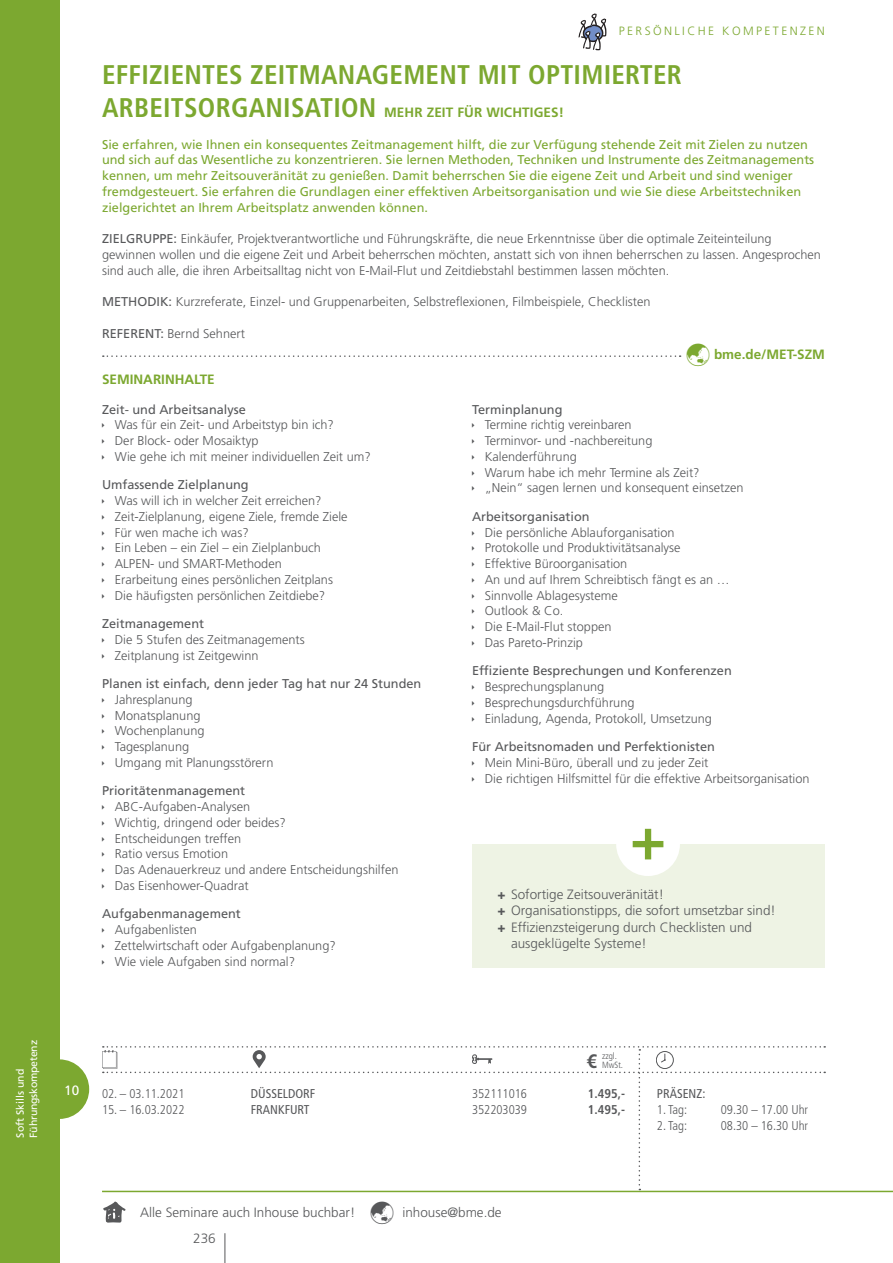
<style>
.page{position:relative;width:893px;height:1263px;background:#fff}
.page>*{position:absolute;margin:0;border:0;box-sizing:border-box;transform-origin:0 0}
.t1{font:700 condensed 27px "Frutiger LT Std";letter-spacing:.01em;color:#7ca830}
.t2{font:700 condensed 19.5px "Frutiger LT Std";color:#57585a}
.t3{font:300 13.5px "Frutiger LT Std";color:#57585a}
.t4{font:700 13.5px "Frutiger LT Std";color:#7ca830}
.t5{font:13.5px "Frutiger LT Std";color:#fff}
.t6{font:300 12.75px/15.8px "Frutiger LT Std";color:#57585a}
.t7{font:12.75px/15.8px "Frutiger LT Std";color:#7ca830}
.t8{font:12.75px "Frutiger LT Std";color:#57585a}
.t9{font:300 condensed 12.75px "Frutiger LT Std";color:#57585a}
.t10{font:condensed 12.75px "Frutiger LT Std";color:#57585a}
.t11{font:700 condensed 12.75px "Frutiger LT Std";color:#57585a}
.t12{font:300 12px "Frutiger LT Std";letter-spacing:.2em;color:#7ca830}
.t13{font:10.5px/13.5px "Frutiger LT Std";letter-spacing:-.02em;color:#fff}
.t14{font:300 condensed 9px/9px "Frutiger LT Std";color:#57585a}
.s1{font-stretch:condensed;font-size:27px}
.s2{font-weight:400}
.s3{font-weight:900}
</style>
<div class="page">
<hr style="left:224px;top:1233px;width:1px;height:30px;background:#57585a">
<div style="left:30px;top:1059px;width:59px;height:60px;background:#7ca830;border-radius:50%"></div>
<div style="left:0;top:0;width:60px;height:1263px;background:#7ca830"></div>
<hr style="left:102px;top:1191px;width:791px;height:1px;background:#7ca830">
<svg style="left:103px;top:1201px;width:22px;height:21px"></svg>
<svg style="left:102px;top:1046px;width:723px;height:144px"></svg>
<svg style="left:578px;top:13px;width:28px;height:37px"></svg>
<svg style="left:103px;top:355px;width:578px;height:2px"></svg>
<div style="left:472px;top:844px;width:353px;height:123px;background:#eef3e4"></div>
<div style="left:616px;top:812px;width:64px;height:64px;background:#fff;border-radius:50%"></div>
<svg style="left:633px;top:829px;width:30px;height:30px"></svg>
<p class="t12" style="left:619px;top:24px;width:208px">PERSÖNLICHE KOMPETENZEN</p>
<h1 class="t1" style="left:102px;top:59px;width:581px">EFFIZIENTES ZEITMANAGEMENT MIT OPTIMIERTER</h1>
<p class="t4" style="left:102px;top:104px;width:464px"><span class="s1">ARBEITSORGANISATION</span> MEHR ZEIT FÜR WICHTIGES!</p>
<p class="t7" style="left:102px;top:136px;width:714px">Sie erfahren, wie Ihnen ein konsequentes Zeitmanagement hilft, die zur Verfügung stehende Zeit mit Zielen zu nutzen und sich auf das Wesentliche zu konzentrieren. Sie lernen Methoden, Techniken und Instrumente des Zeitmanagements kennen, um mehr Zeitsouveränität zu genießen. Damit beherrschen Sie die eigene Zeit und Arbeit und sind weniger fremdgesteuert. Sie erfahren die Grundlagen einer effektiven Arbeitsorganisation und wie Sie diese Arbeitstechniken zielgerichtet an Ihrem Arbeitsplatz anwenden können.</p>
<p class="t6" style="left:102px;top:231px;width:720px"><span class="s2">ZIELGRUPPE:</span> Einkäufer, Projektverantwortliche und Führungskräfte, die neue Erkenntnisse über die optimale Zeiteinteilung gewinnen wollen und die eigene Zeit und Arbeit beherrschen möchten, anstatt sich von ihnen beherrschen zu lassen. Angesprochen sind auch alle, die ihren Arbeitsalltag nicht von E-Mail-Flut und Zeitdiebstahl bestimmen lassen möchten.</p>
<p class="t6" style="left:102px;top:294px;width:550px"><span class="s2">METHODIK:</span> Kurzreferate, Einzel- und Gruppenarbeiten, Selbstreflexionen, Filmbeispiele, Checklisten</p>
<p class="t6" style="left:102px;top:325px;width:144px"><span class="s2">REFERENT:</span> Bernd Sehnert</p>
<p class="t4" style="left:714px;top:347px;width:112px">bme.de/MET-SZM</p>
<p class="t4" style="left:102px;top:372px;width:114px">SEMINARINHALTE</p>
<p class="t8" style="left:102px;top:402px;width:145px">Zeit- und Arbeitsanalyse</p>
<p class="t6" style="left:115px;top:417px;width:258px">Was für ein Zeit- und Arbeitstyp bin ich?<br>Der Block- oder Mosaiktyp<br>Wie gehe ich mit meiner individuellen Zeit um?</p>
<p class="t8" style="left:102px;top:477px;width:148px">Umfassende Zielplanung</p>
<p class="t6" style="left:115px;top:493px;width:234px">Was will ich in welcher Zeit erreichen?<br>Zeit-Zielplanung, eigene Ziele, fremde Ziele Für wen mache ich was?<br>Ein Leben – ein Ziel – ein Zielplanbuch ALPEN- und SMART-Methoden Erarbeitung eines persönlichen Zeitplans Die häufigsten persönlichen Zeitdiebe?</p>
<p class="t8" style="left:102px;top:616px;width:104px">Zeitmanagement</p>
<p class="t6" style="left:115px;top:632px;width:191px">Die 5 Stufen des Zeitmanagements<br>Zeitplanung ist Zeitgewinn</p>
<p class="t8" style="left:102px;top:676px;width:321px">Planen ist einfach, denn jeder Tag hat nur 24 Stunden</p>
<p class="t6" style="left:115px;top:692px;width:160px">Jahresplanung<br>Monatsplanung<br>Wochenplanung<br>Tagesplanung<br>Umgang mit Planungsstörern</p>
<p class="t8" style="left:102px;top:783px;width:145px">Prioritätenmanagement</p>
<p class="t6" style="left:115px;top:799px;width:285px">ABC-Aufgaben-Analysen<br>Wichtig, dringend oder beides?<br>Entscheidungen treffen<br>Ratio versus Emotion<br>Das Adenauerkreuz und andere Entscheidungshilfen<br>Das Eisenhower-Quadrat</p>
<p class="t8" style="left:102px;top:906px;width:140px">Aufgabenmanagement</p>
<p class="t6" style="left:115px;top:922px;width:223px">Aufgabenlisten<br>Zettelwirtschaft oder Aufgabenplanung?<br>Wie viele Aufgaben sind normal?</p>
<p class="t8" style="left:472px;top:402px;width:92px">Terminplanung</p>
<p class="t6" style="left:485px;top:417px;width:260px">Termine richtig vereinbaren<br>Terminvor- und -nachbereitung<br>Kalenderführung<br>Warum habe ich mehr Termine als Zeit?<br>„Nein“ sagen lernen und konsequent einsetzen</p>
<p class="t8" style="left:472px;top:509px;width:119px">Arbeitsorganisation</p>
<p class="t6" style="left:485px;top:524px;width:246px">Die persönliche Ablauforganisation<br>Protokolle und Produktivitätsanalyse<br>Effektive Büroorganisation<br>An und auf Ihrem Schreibtisch fängt es an …<br>Sinnvolle Ablagesysteme<br>Outlook &amp; Co.<br>Die E-Mail-Flut stoppen<br>Das Pareto-Prinzip</p>
<p class="t8" style="left:472px;top:663px;width:261px">Effiziente Besprechungen und Konferenzen</p>
<p class="t6" style="left:485px;top:679px;width:229px">Besprechungsplanung<br>Besprechungsdurchführung<br>Einladung, Agenda, Protokoll, Umsetzung</p>
<p class="t8" style="left:472px;top:739px;width:245px">Für Arbeitsnomaden und Perfektionisten</p>
<p class="t6" style="left:485px;top:755px;width:326px">Mein Mini-Büro, überall und zu jeder Zeit<br>Die richtigen Hilfsmittel für die effektive Arbeitsorganisation</p>
<p class="t3" style="left:497px;top:886px;width:168px"><span class="s3">+</span> Sofortige Zeitsouveränität!</p>
<p class="t3" style="left:497px;top:903px;width:280px"><span class="s3">+</span> Organisationstipps, die sofort umsetzbar sind!</p>
<p class="t3" style="left:497px;top:919px;width:256px"><span class="s3">+</span> Effizienzsteigerung durch Checklisten und</p>
<p class="t3" style="left:511px;top:936px;width:137px">ausgeklügelte Systeme!</p>
<p class="t13" style="left:13px;top:1137px;width:99px;rotate:-90deg">Soft Skills und<br>Führungskompetenz</p>
<p class="t5" style="left:64px;top:1082px;width:17px">10</p>
<h2 class="t2" style="left:587px;top:1049px;width:12px">€</h2>
<p class="t14" style="left:602px;top:1051px;width:22px">zzgl.<br>MwSt.</p>
<p class="t9" style="left:102px;top:1086px;width:84px">02. – 03.11.2021</p>
<p class="t10" style="left:251px;top:1086px;width:66px">DÜSSELDORF</p>
<p class="t9" style="left:472px;top:1086px;width:57px">352111016</p>
<p class="t11" style="left:588px;top:1086px;width:39px">1.495,-</p>
<p class="t9" style="left:102px;top:1102px;width:84px">15. – 16.03.2022</p>
<p class="t10" style="left:251px;top:1102px;width:60px">FRANKFURT</p>
<p class="t9" style="left:472px;top:1102px;width:57px">352203039</p>
<p class="t11" style="left:588px;top:1102px;width:39px">1.495,-</p>
<p class="t3" style="left:140px;top:1204px;width:217px">Alle Seminare auch Inhouse buchbar!</p>
<p class="t3" style="left:402px;top:1204px;width:101px">inhouse@bme.de</p>
<p class="t3" style="left:193px;top:1231px;width:24px">236</p>
<p class="t10" style="left:657px;top:1086px;width:50px">PRÄSENZ:</p>
<p class="t9" style="left:657px;top:1102px;width:32px">1. Tag:</p>
<p class="t9" style="left:721px;top:1102px;width:89px">09.30 – 17.00 Uhr</p>
<p class="t9" style="left:657px;top:1118px;width:32px">2. Tag:</p>
<p class="t9" style="left:721px;top:1118px;width:89px">08.30 – 16.30 Uhr</p>
</div>
